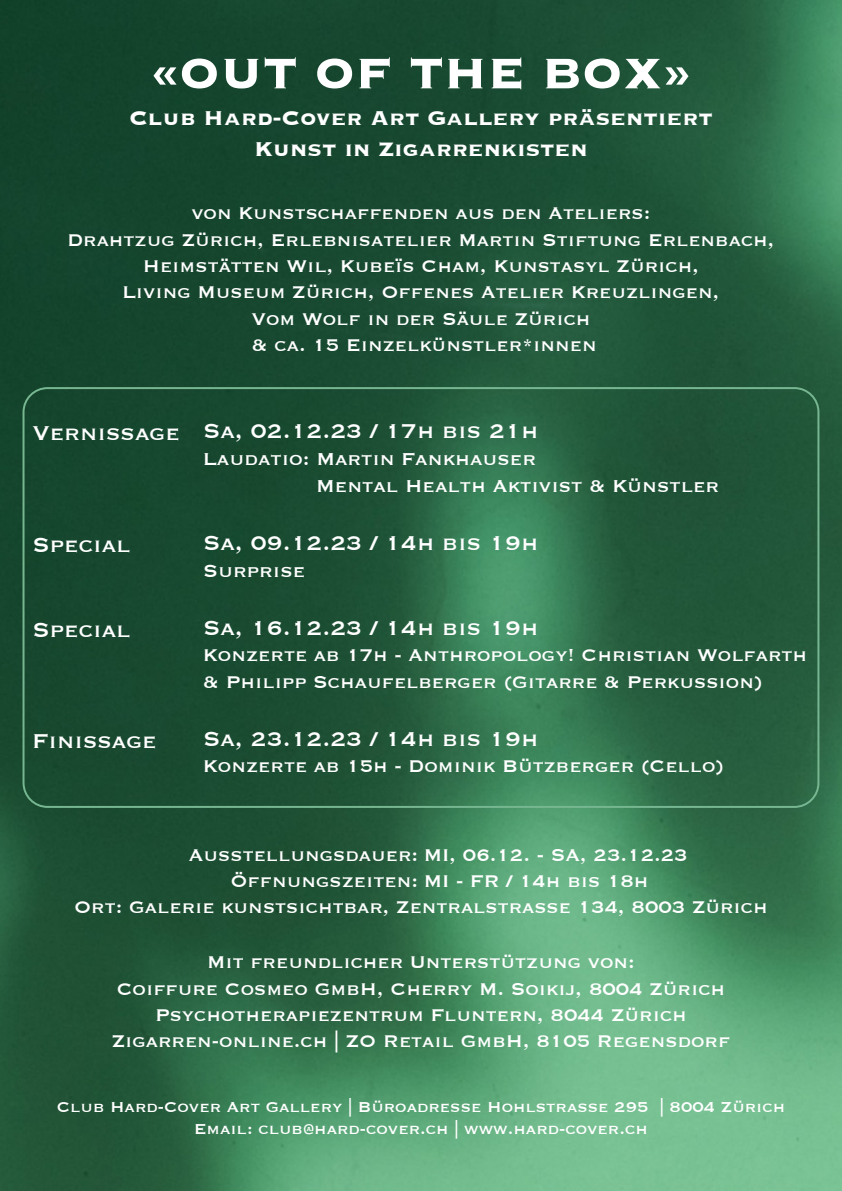
<style>
.page{position:relative;width:842px;height:1191px;background:#fff}
.page>*{position:absolute;margin:0;border:0;box-sizing:border-box;transform-origin:0 0}
.t1{font:700 56px "Copperplate";color:#fff}
.t2{font:26px "Copperplate";color:#fff}
.t3{font:700 26px "Copperplate";color:#fff}
.t4{font:22.4px "Copperplate";color:#fff}
.t5{font:22px "Copperplate";color:#fff}
.t6{font:18.6px "Copperplate";color:#fff}
</style>
<div class="page">
<img style="left:0;top:0;width:842px;height:1191px">
<div style="left:23px;top:387px;width:796px;height:421px;border:2px solid #76b690;border-radius:24px"></div>
<p class="t1" style="left:151px;top:36px;width:541px">«OUT OF THE BOX»</p>
<p class="t3" style="left:129px;top:101px;width:585px">Club Hard-Cover Art Gallery präsentiert</p>
<p class="t3" style="left:254px;top:132px;width:335px">Kunst in Zigarrenkisten</p>
<p class="t5" style="left:191px;top:199px;width:461px">von Kunstschaffenden aus den Ateliers:</p>
<p class="t5" style="left:67px;top:225px;width:709px">Drahtzug Zürich, Erlebnisatelier Martin Stiftung Erlenbach,</p>
<p class="t5" style="left:143px;top:251px;width:558px">Heimstätten Wil, Kubeïs Cham, Kunstasyl Zürich,</p>
<p class="t5" style="left:122px;top:278px;width:599px">Living Museum Zürich, Offenes Atelier Kreuzlingen,</p>
<p class="t5" style="left:251px;top:304px;width:341px">Vom Wolf in der Säule Zürich</p>
<p class="t5" style="left:252px;top:331px;width:346px">&amp; ca. 15 Einzelkünstler*innen</p>
<p class="t2" style="left:32px;top:416px;width:149px">Vernissage</p>
<p class="t2" style="left:203px;top:414px;width:337px">Sa, 02.12.23 / 17h bis 21h</p>
<p class="t4" style="left:203px;top:444px;width:334px">Laudatio: Martin Fankhauser</p>
<p class="t4" style="left:316px;top:471px;width:405px">Mental Health Aktivist &amp; Künstler</p>
<p class="t2" style="left:32px;top:528px;width:100px">Special</p>
<p class="t2" style="left:203px;top:526px;width:337px">Sa, 09.12.23 / 14h bis 19h</p>
<p class="t4" style="left:203px;top:556px;width:104px">Surprise</p>
<p class="t2" style="left:32px;top:613px;width:100px">Special</p>
<p class="t2" style="left:203px;top:611px;width:337px">Sa, 16.12.23 / 14h bis 19h</p>
<p class="t5" style="left:203px;top:641px;width:605px">Konzerte ab 17h - Anthropology! Christian Wolfarth</p>
<p class="t5" style="left:203px;top:667px;width:561px">&amp; Philipp Schaufelberger (Gitarre &amp; Perkussion)</p>
<p class="t2" style="left:32px;top:724px;width:126px">Finissage</p>
<p class="t2" style="left:203px;top:722px;width:337px">Sa, 23.12.23 / 14h bis 19h</p>
<p class="t5" style="left:203px;top:752px;width:522px">Konzerte ab 15h - Dominik Bützberger (Cello)</p>
<p class="t5" style="left:189px;top:840px;width:500px">Ausstellungsdauer: MI, 06.12. - SA, 23.12.23</p>
<p class="t5" style="left:230px;top:866px;width:420px">Öffnungszeiten: MI - FR / 14h bis 18h</p>
<p class="t5" style="left:74px;top:893px;width:695px">Ort: Galerie kunstsichtbar, Zentralstrasse 134, 8003 Zürich</p>
<p class="t5" style="left:207px;top:948px;width:429px">Mit freundlicher Unterstützung von:</p>
<p class="t5" style="left:117px;top:974px;width:610px">Coiffure Cosmeo GmbH, Cherry M. Soikij, 8004 Zürich</p>
<p class="t5" style="left:155px;top:1000px;width:533px">Psychotherapiezentrum Fluntern, 8044 Zürich</p>
<p class="t5" style="left:112px;top:1027px;width:620px">Zigarren-online.ch | ZO Retail GmbH, 8105 Regensdorf</p>
<p class="t6" style="left:57px;top:1094px;width:730px">Club Hard-Cover Art Gallery | Büroadresse Hohlstrasse 295 | 8004 Zürich</p>
<p class="t6" style="left:194px;top:1117px;width:455px">Email: club@hard-cover.ch | www.hard-cover.ch</p>
</div>
